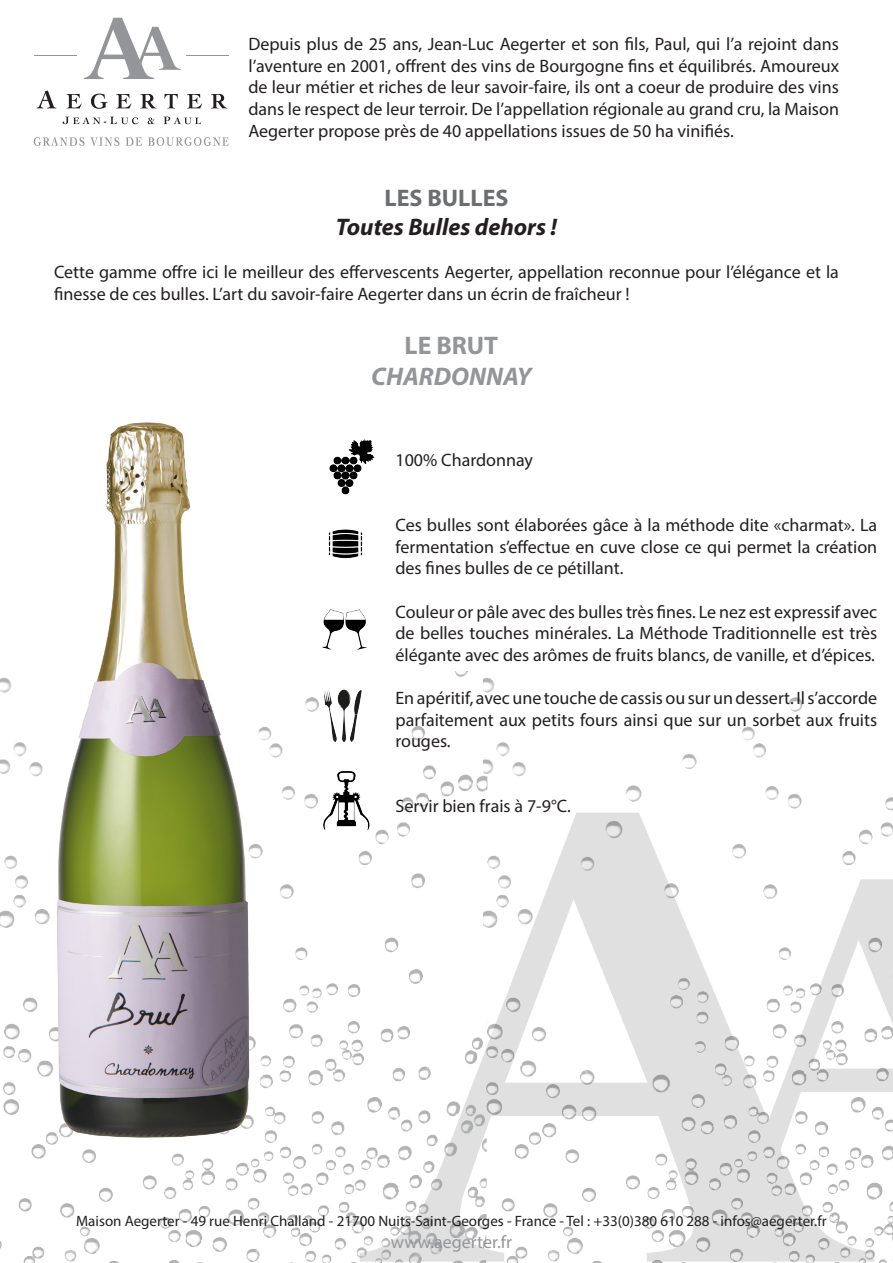
<style>
.page{position:relative;width:893px;height:1263px;background:#fff}
.page>*{position:absolute;margin:0;border:0;box-sizing:border-box;transform-origin:0 0}
.t1{font:italic 700 25.5px "Myriad Pro";color:#939598}
.t2{font:700 25.5px "Myriad Pro";color:#939598}
.t3{font:italic 700 24px "Myriad Pro";color:#231f20}
.t4{font:700 24px "Myriad Pro";color:#6c6d70}
.t5{font:18px/21.6px "Myriad Pro";color:#231f20;text-align:justify}
.t6{font:18px "Myriad Pro";color:#939598}
.t7{font:15px "Myriad Pro";color:#231f20}
</style>
<div class="page">
<img style="left:0;top:672px;width:484px;height:591px">
<svg style="left:360px;top:813px;width:124px;height:448px"></svg>
<svg style="left:63px;top:117px;width:76px;height:7px"></svg>
<svg style="left:148px;top:118px;width:7px;height:6px"></svg>
<svg style="left:164px;top:117px;width:37px;height:7px"></svg>
<svg style="left:37px;top:90px;width:19px;height:18px"></svg>
<svg style="left:67px;top:94px;width:15px;height:14px"></svg>
<svg style="left:91px;top:94px;width:17px;height:15px"></svg>
<svg style="left:116px;top:94px;width:15px;height:14px"></svg>
<svg style="left:140px;top:94px;width:16px;height:14px"></svg>
<svg style="left:164px;top:94px;width:14px;height:14px"></svg>
<svg style="left:187px;top:94px;width:15px;height:14px"></svg>
<svg style="left:211px;top:94px;width:16px;height:14px"></svg>
<svg style="left:34px;top:137px;width:85px;height:9px"></svg>
<svg style="left:126px;top:137px;width:16px;height:9px"></svg>
<svg style="left:148px;top:137px;width:81px;height:9px"></svg>
<svg style="left:84px;top:18px;width:97px;height:61px"></svg>
<hr style="left:186px;top:55px;width:43px;height:1px;background:#939598">
<hr style="left:34px;top:55px;width:42px;height:1px;background:#939598">
<img style="left:322px;top:687px;width:43px;height:57px">
<img style="left:329px;top:439px;width:46px;height:56px">
<img style="left:313px;top:765px;width:64px;height:78px">
<img style="left:321px;top:609px;width:46px;height:41px">
<img style="left:328px;top:529px;width:35px;height:30px">
<img style="left:484px;top:677px;width:409px;height:586px">
<img style="left:43px;top:422px;width:220px;height:740px">
<p class="t5" style="left:248px;top:33px;width:592px">Depuis plus de 25 ans, Jean-Luc Aegerter et son fils, Paul, qui l’a rejoint dans l’aventure en 2001, offrent des vins de Bourgogne fins et équilibrés. Amoureux de leur métier et riches de leur savoir-faire, ils ont a coeur de produire des vins dans le respect de leur terroir. De l’appellation régionale au grand cru, la Maison Aegerter propose près de 40 appellations issues de 50 ha vinifiés.</p>
<p class="t4" style="left:384px;top:182px;width:126px">LES BULLES</p>
<p class="t3" style="left:336px;top:211px;width:223px">Toutes Bulles dehors !</p>
<p class="t5" style="left:54px;top:261px;width:786px">Cette gamme offre ici le meilleur des effervescents Aegerter, appellation reconnue pour l’élégance et la finesse de ces bulles. L’art du savoir-faire Aegerter dans un écrin de fraîcheur !</p>
<p class="t2" style="left:405px;top:329px;width:95px">LE BRUT</p>
<p class="t1" style="left:371px;top:359px;width:162px">CHARDONNAY</p>
<p class="t5" style="left:395px;top:449px;width:139px">100% Chardonnay</p>
<p class="t5" style="left:395px;top:514px;width:483px">Ces bulles sont élaborées gâce à la méthode dite «charmat». La fermentation s’effectue en cuve close ce qui permet la création des fines bulles de ce pétillant.</p>
<p class="t5" style="left:395px;top:600px;width:483px">Couleur or pâle avec des bulles très fines. Le nez est expressif avec de belles touches minérales. La Méthode Traditionnelle est très élégante avec des arômes de fruits blancs, de vanille, et d’épices.</p>
<p class="t5" style="left:395px;top:687px;width:483px">En apéritif, avec une touche de cassis ou sur un dessert. Il s’accorde parfaitement aux petits fours ainsi que sur un sorbet aux fruits rouges.</p>
<p class="t5" style="left:395px;top:795px;width:177px">Servir bien frais à 7-9°C.</p>
<p class="t7" style="left:76px;top:1212px;width:752px">Maison Aegerter - 49 rue Henri Challand - 21700 Nuits-Saint-Georges - France - Tel : +33(0)380 610 288 - infos@aegerter.fr</p>
<p class="t6" style="left:391px;top:1231px;width:122px">www.aegerter.fr</p>
</div>
